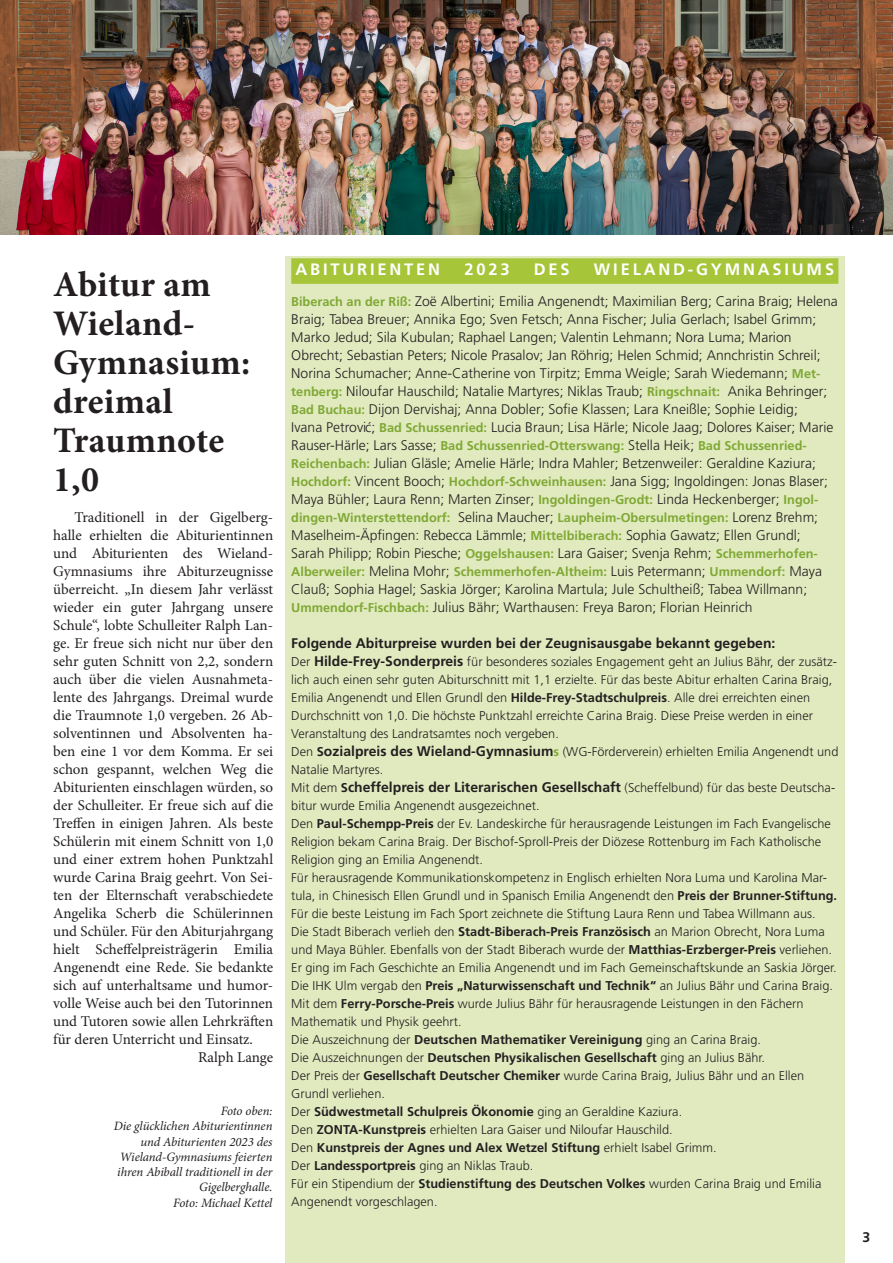
<style>
.page{position:relative;width:893px;height:1263px;background:#fff}
.page>*{position:absolute;margin:0;border:0;box-sizing:border-box;transform-origin:0 0}
.Headline_Antiqua{font:700 36px/39px "Minion Pro";letter-spacing:.01em;color:#231f20}
.Frutiger_Balken{font:700 16.5px "Frutiger LT Std";letter-spacing:.17em;color:#fff}
.Body_Antiqua{font:15px/18px "Minion Pro";color:#231f20;text-align:justify}
.Body_Frutiger{font:300 13.95px/18px "Frutiger LT Std";color:#231f20}
.Body_Frutiger-2{font:700 13.95px "Frutiger LT Std";color:#231f20}
.Body_Frutiger-3{font:300 12.75px/18px "Frutiger LT Std";color:#231f20}
.Body_Frutiger-4{font:700 12.75px "Frutiger LT Std";color:#7fa834}
.BildU{font:italic 12.75px/15.3px "Minion Pro";letter-spacing:-.01em;color:#231f20;text-align:right}
.Body_Frutiger-5{font:700 12.75px "Frutiger LT Std";color:#231f20}
.s1{font-weight:700;font-size:12.75px;color:#7fa834}
.s2{font-weight:300;font-size:13.95px;color:#231f20}
.s3{font-weight:700;font-size:13.95px}
.s4{font-weight:700}
.s5{font-weight:700;color:#7fa834}
.s6{font-weight:300}
</style>
<div class="page">
<div style="left:285px;top:257px;width:560px;height:1006px;background:#e1eabf"></div>
<div style="left:291px;top:258px;width:547px;height:26px;background:#a6c539"></div>
<img style="left:0;top:0;width:893px;height:234px">
<p class="Headline_Antiqua" style="left:53px;top:265px;width:199px">Abitur am<br>Wieland-<br>Gymnasium: dreimal<br>Traumnote<br>1,0</p>
<p class="Body_Antiqua" style="left:53px;top:508px;width:222px;text-indent:21px">Traditionell in der Gigelberg&shy;halle erhielten die Abiturientinnen und Abiturienten des Wieland-Gymnasiums ihre Abiturzeugnisse überreicht. „In diesem Jahr verlässt wieder ein guter Jahrgang unsere Schule“, lobte Schulleiter Ralph Lan&shy;ge. Er freue sich nicht nur über den sehr guten Schnitt von 2,2, sondern auch über die vielen Ausnahmeta&shy;lente des Jahrgangs. Dreimal wurde die Traumnote 1,0 vergeben. 26 Ab&shy;solventinnen und Absolventen ha&shy;ben eine 1 vor dem Komma. Er sei schon gespannt, welchen Weg die Abiturienten einschlagen würden, so der Schulleiter. Er freue sich auf die Treffen in einigen Jahren. Als beste Schülerin mit einem Schnitt von 1,0 und einer extrem hohen Punktzahl wurde Carina Braig geehrt. Von Sei&shy;ten der Elternschaft verabschiedete Angelika Scherb die Schülerinnen und Schüler. Für den Abiturjahrgang hielt Scheffelpreisträgerin Emilia Angenendt eine Rede. Sie bedankte sich auf unterhaltsame und humor&shy;volle Weise auch bei den Tutorinnen und Tutoren sowie allen Lehrkräften für deren Unterricht und Einsatz.</p>
<p class="Body_Antiqua" style="left:198px;top:1048px;width:77px">Ralph Lange</p>
<p class="BildU" style="left:221px;top:1103px;width:53px">Foto oben:</p>
<p class="BildU" style="left:114px;top:1118px;width:160px">Die glücklichen Abiturientinnen und Abiturienten 2023 des<br>Wieland-Gymnasiums feierten ihren Abiball traditionell in der<br>Gigelberghalle.</p>
<p class="BildU" style="left:173px;top:1195px;width:101px">Foto: Michael Kettel</p>
<p class="Frutiger_Balken" style="left:296px;top:260px;width:146px">ABITURIENTEN</p>
<p class="Frutiger_Balken" style="left:464px;top:260px;width:47px">2023</p>
<p class="Frutiger_Balken" style="left:534px;top:260px;width:37px">DES</p>
<p class="Frutiger_Balken" style="left:594px;top:260px;width:242px">WIELAND-GYMNASIUMS</p>
<p class="Body_Frutiger" style="left:291px;top:292px;width:548px"><span class="s1">Biberach an der Riß:</span> Zoë Albertini; Emilia Angenendt; Maximilian Berg; Carina Braig; Helena Braig; Tabea Breuer; Annika Ego; Sven Fetsch; Anna Fischer; Julia Gerlach; Isabel Grimm; Marko Jedud; Sila Kubulan; Raphael Langen; Valentin Lehmann; Nora Luma; Marion Obrecht; Sebastian Peters; Nicole Prasalov; Jan Röhrig; Helen Schmid; Annchristin Schreil; Norina Schumacher; Anne-Catherine von Tirpitz; Emma Weigle; Sarah Wiedemann; <span class="s1">Met&shy;tenberg:</span> Niloufar Hauschild; Natalie Martyres; Niklas Traub; <span class="s1">Ringschnait:</span> Anika Behringer; <span class="s1">Bad Buchau:</span> Dijon Dervishaj; Anna Dobler; Sofie Klassen; Lara Kneißle; Sophie Leidig;<br>Ivana Petrovi´c; <span class="s1">Bad Schussenried:</span> Lucia Braun; Lisa Härle; Nicole Jaag; Dolores Kaiser; Marie</p>
<p class="Body_Frutiger-4" style="left:291px;top:438px;width:517px"><span class="s2">Rauser-Härle; Lars Sasse;</span> Bad Schussenried-Otterswang: <span class="s2">Stella Heik;</span> Bad Schussenried-</p>
<p class="Body_Frutiger" style="left:291px;top:454px;width:538px"><span class="s1">Reichenbach:</span> Julian Gläsle; Amelie Härle; Indra Mahler; Betzenweiler: Geraldine Kaziura;<br><span class="s1">Hochdorf:</span> Vincent Booch; <span class="s1">Hochdorf-Schweinhausen:</span> Jana Sigg; Ingoldingen: Jonas Blaser;<br>Maya Bühler; Laura Renn; Marten Zinser; <span class="s1">Ingoldingen-Grodt:</span> Linda Heckenberger; <span class="s1">Ingol-</span></p>
<p class="Body_Frutiger-4" style="left:291px;top:510px;width:528px">dingen-Winterstettendorf: <span class="s2">Selina Maucher;</span> Laupheim-Obersulmetingen: <span class="s2">Lorenz Brehm;</span></p>
<p class="Body_Frutiger" style="left:291px;top:526px;width:528px">Maselheim-Äpfingen: Rebecca Lämmle; <span class="s1">Mittelbiberach:</span> Sophia Gawatz; Ellen Grundl;<br>Sarah Philipp; Robin Piesche; <span class="s1">Oggelshausen:</span> Lara Gaiser; Svenja Rehm; <span class="s1">Schemmerhofen-</span></p>
<p class="Body_Frutiger-4" style="left:291px;top:564px;width:532px">Alberweiler: <span class="s2">Melina Mohr;</span> Schemmerhofen-Altheim: <span class="s2">Luis Petermann;</span> Ummendorf: <span class="s2">Maya</span></p>
<p class="Body_Frutiger" style="left:291px;top:580px;width:517px">Clauß; Sophia Hagel; Saskia Jörger; Karolina Martula; Jule Schultheiß; Tabea Willmann;<br><span class="s1">Ummendorf-Fischbach:</span> Julius Bähr; Warthausen: Freya Baron; Florian Heinrich</p>
<p class="Body_Frutiger-2" style="left:291px;top:635px;width:486px">Folgende Abiturpreise wurden bei der Zeugnisausgabe bekannt gegeben:</p>
<p class="Body_Frutiger-3" style="left:291px;top:653px;width:547px">Der <span class="s3">Hilde-Frey-Sonderpreis</span> für besonderes soziales Engagement geht an Julius Bähr, der zusätz&shy;lich auch einen sehr guten Abiturschnitt mit 1,1 erzielte. Für das beste Abitur erhalten Carina Braig, Emilia Angenendt und Ellen Grundl den <span class="s4">Hilde-Frey-Stadtschulpreis</span>. Alle drei erreichten einen Durchschnitt von 1,0. Die höchste Punktzahl erreichte Carina Braig. Diese Preise werden in einer Veranstaltung des Landratsamtes noch vergeben.</p>
<p class="Body_Frutiger-3" style="left:291px;top:743px;width:549px">Den <span class="s4">S</span><span class="s3">ozialpreis des Wieland-Gymnasium</span><span class="s5">s</span> (WG-Förderverein) erhielten Emilia Angenendt und<br>Natalie Martyres.</p>
<p class="Body_Frutiger-3" style="left:291px;top:779px;width:545px">Mit dem <span class="s4">S</span><span class="s3">cheffelpreis der Literarischen Gesellschaft</span> (Scheffelbund) für das beste Deutscha&shy;bitur wurde Emilia Angenendt ausgezeichnet.</p>
<p class="Body_Frutiger-3" style="left:291px;top:815px;width:541px">Den <span class="s4">Paul-Schempp-Preis</span> der Ev. Landeskirche für herausragende Leistungen im Fach Evangelische<br>Religion bekam Carina Braig. Der Bischof-Sproll-Preis der Diözese Rottenburg im Fach Katholische<br>Religion ging an Emilia Angenendt.</p>
<p class="Body_Frutiger-3" style="left:291px;top:869px;width:547px">Für herausragende Kommunikationskompetenz in Englisch erhielten Nora Luma und Karolina Mar&shy;tula, in Chinesisch Ellen Grundl und in Spanisch Emilia Angenendt den <span class="s4">Preis der Brunner-Stiftung.<br></span>Für die beste Leistung im Fach Sport zeichnete die Stiftung Laura Renn und Tabea Willmann aus.</p>
<p class="Body_Frutiger-3" style="left:291px;top:923px;width:547px">Die Stadt Biberach verlieh den <span class="s4">Stadt-Biberach-Preis Französisch</span> an Marion Obrecht, Nora Luma und Maya Bühler. Ebenfalls von der Stadt Biberach wurde der <span class="s4">Matthias-Erzberger-Preis</span> verliehen.<br>Er ging im Fach Geschichte an Emilia Angenendt und im Fach Gemeinschaftskunde an Saskia Jörger.</p>
<p class="Body_Frutiger-3" style="left:291px;top:977px;width:543px">Die IHK Ulm vergab den <span class="s4">Preis „Naturwissenschaft und Technik“</span> an Julius Bähr und Carina Braig.</p>
<p class="Body_Frutiger-3" style="left:291px;top:995px;width:514px">Mit dem <span class="s4">Ferry-Porsche-Preis</span> wurde Julius Bähr für herausragende Leistungen in den Fächern<br>Mathematik und Physik geehrt.</p>
<p class="Body_Frutiger-3" style="left:291px;top:1031px;width:471px">Die Auszeichnung der <span class="s4">Deutschen Mathematiker Vereinigung</span> ging an Carina Braig.</p>
<p class="Body_Frutiger-3" style="left:291px;top:1049px;width:475px">Die Auszeichnungen der <span class="s4">Deutschen Physikalischen Gesellschaft</span> ging an Julius Bähr.</p>
<p class="Body_Frutiger-3" style="left:291px;top:1067px;width:514px">Der Preis der <span class="s4">Gesellschaft Deutscher Chemiker</span> wurde Carina Braig, Julius Bähr und an Ellen<br>Grundl verliehen.</p>
<p class="Body_Frutiger-5" style="left:291px;top:1104px;width:392px"><span class="s6">Der</span> Südwestmetall Schulpreis Ökonomie <span class="s6">ging an Geraldine Kaziura.</span></p>
<p class="Body_Frutiger-3" style="left:291px;top:1121px;width:383px">Den <span class="s4">ZONTA-Kunstpreis</span> erhielten Lara Gaiser und Niloufar Hauschild.</p>
<p class="Body_Frutiger-5" style="left:291px;top:1140px;width:427px"><span class="s6">Den</span> Kunstpreis der Agnes und Alex Wetzel Stiftung <span class="s6">erhielt Isabel Grimm.</span></p>
<p class="Body_Frutiger-3" style="left:291px;top:1157px;width:244px">Der <span class="s4">Landessportpreis</span> ging an Niklas Traub.</p>
<p class="Body_Frutiger-3" style="left:291px;top:1175px;width:532px">Für ein Stipendium der <span class="s4">Studienstiftung des Deutschen Volkes</span> wurden Carina Braig und Emilia<br>Angenendt vorgeschlagen.</p>
<p class="Body_Frutiger-2" style="left:862px;top:1229px;width:9px">3</p>
</div>
